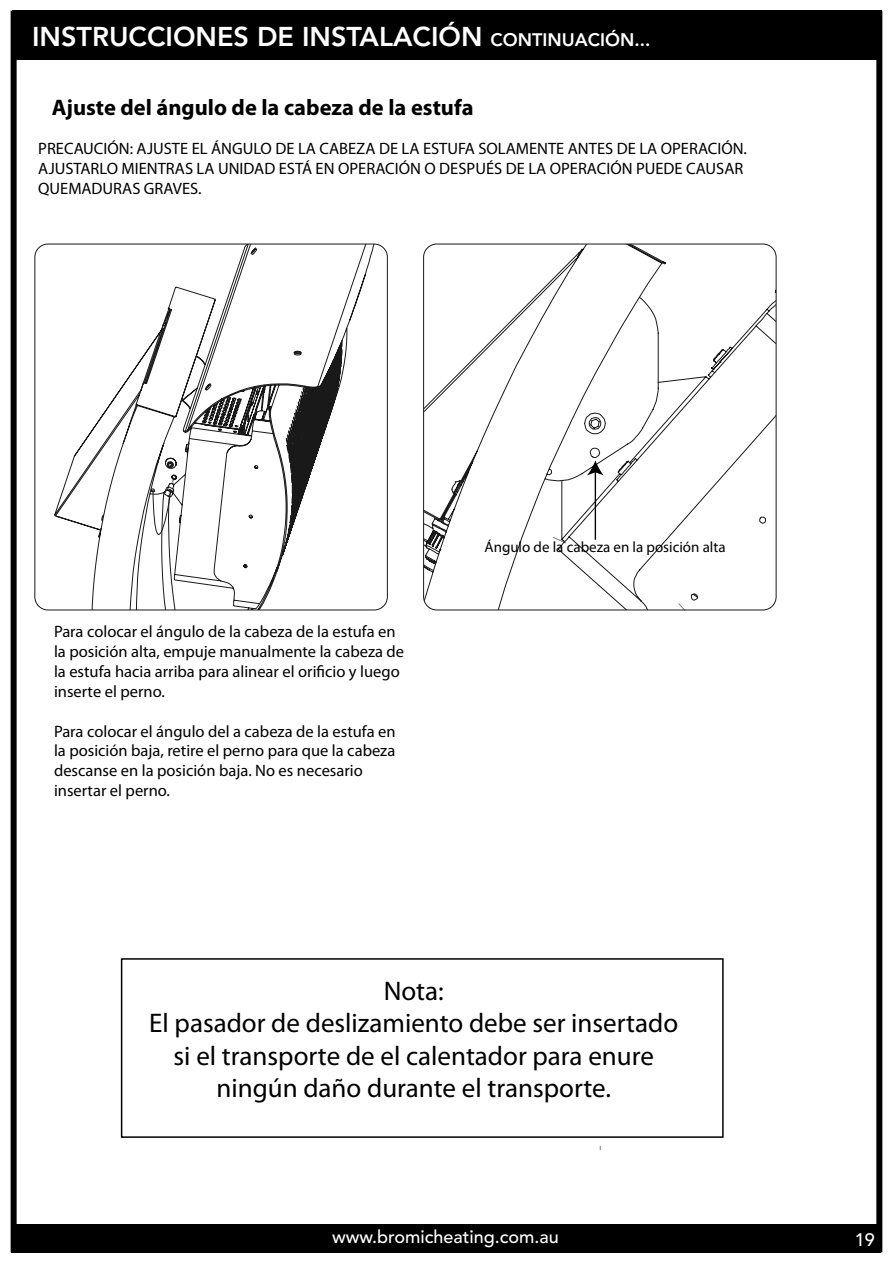
<style>
.page{position:relative;width:893px;height:1263px;background:#fff}
.page>*{position:absolute;margin:0;border:0;box-sizing:border-box;transform-origin:0 0}
.t1{font:27px/32.4px "Myriad Pro";color:#000;text-align:center}
.t2{font:800 27px "Avenir";color:#fff}
.t3{font:700 22.5px "Myriad Pro";color:#000}
.t4{font:500 18px "Avenir";color:#fff}
.t5{font:16.5px/19.8px "Myriad Pro";color:#000}
.t6{font:15px "Myriad Pro";color:#000}
.s1{font-size:18px}
</style>
<div class="page">
<div style="left:11px;top:1224px;width:870px;height:29px;background:#000"></div>
<div style="left:11px;top:11px;width:871px;height:1241px;border:6px solid #000"></div>
<div style="left:12px;top:10px;width:870px;height:50px;background:#000"></div>
<svg style="left:54px;top:244px;width:333px;height:366px"></svg>
<div style="left:35px;top:244px;width:352px;height:366px;border:1px solid #1a191a;border-radius:13px"></div>
<svg style="left:152px;top:479px;width:23px;height:113px"></svg>
<svg style="left:424px;top:244px;width:352px;height:366px"></svg>
<div style="left:423px;top:244px;width:353px;height:366px;border:1px solid #1a191a;border-radius:13px"></div>
<hr style="left:595px;top:471px;width:1px;height:69px;background:#000">
<svg style="left:587px;top:460px;width:17px;height:15px"></svg>
<div style="left:121px;top:958px;width:603px;height:180px;border:2px solid #000"></div>
<h1 class="t2" style="left:32px;top:25px;width:620px">INSTRUCCIONES DE INSTALACIÓN <span class="s1">CONTINUACIÓN...</span></h1>
<h2 class="t3" style="left:52px;top:98px;width:423px">Ajuste del ángulo de la cabeza de la estufa</h2>
<p class="t5" style="left:38px;top:139px;width:710px">PRECAUCIÓN: AJUSTE EL ÁNGULO DE LA CABEZA DE LA ESTUFA SOLAMENTE ANTES DE LA OPERACIÓN.<br>AJUSTARLO MIENTRAS LA UNIDAD ESTÁ EN OPERACIÓN O DESPUÉS DE LA OPERACIÓN PUEDE CAUSAR<br>QUEMADURAS GRAVES.</p>
<p class="t5" style="left:54px;top:622px;width:352px">Para colocar el ángulo de la cabeza de la estufa en la posición alta, empuje manualmente la cabeza de la estufa hacia arriba para alinear el orificio y luego inserte el perno.</p>
<p class="t5" style="left:54px;top:721px;width:343px">Para colocar el ángulo del a cabeza de la estufa en la posición baja, retire el perno para que la cabeza descanse en la posición baja. No es necesario insertar el perno.</p>
<p class="t6" style="left:484px;top:539px;width:243px">Ángulo de la cabeza en la posición alta</p>
<h1 class="t1" style="left:149px;top:975px;width:530px">Nota:<br>El pasador de deslizamiento debe ser insertado si el transporte de el calentador para enure ningún daño durante el transporte.</h1>
<p class="t4" style="left:332px;top:1227px;width:228px">www.bromicheating.com.au</p>
<p class="t4" style="left:855px;top:1229px;width:22px">19</p>
</div>
